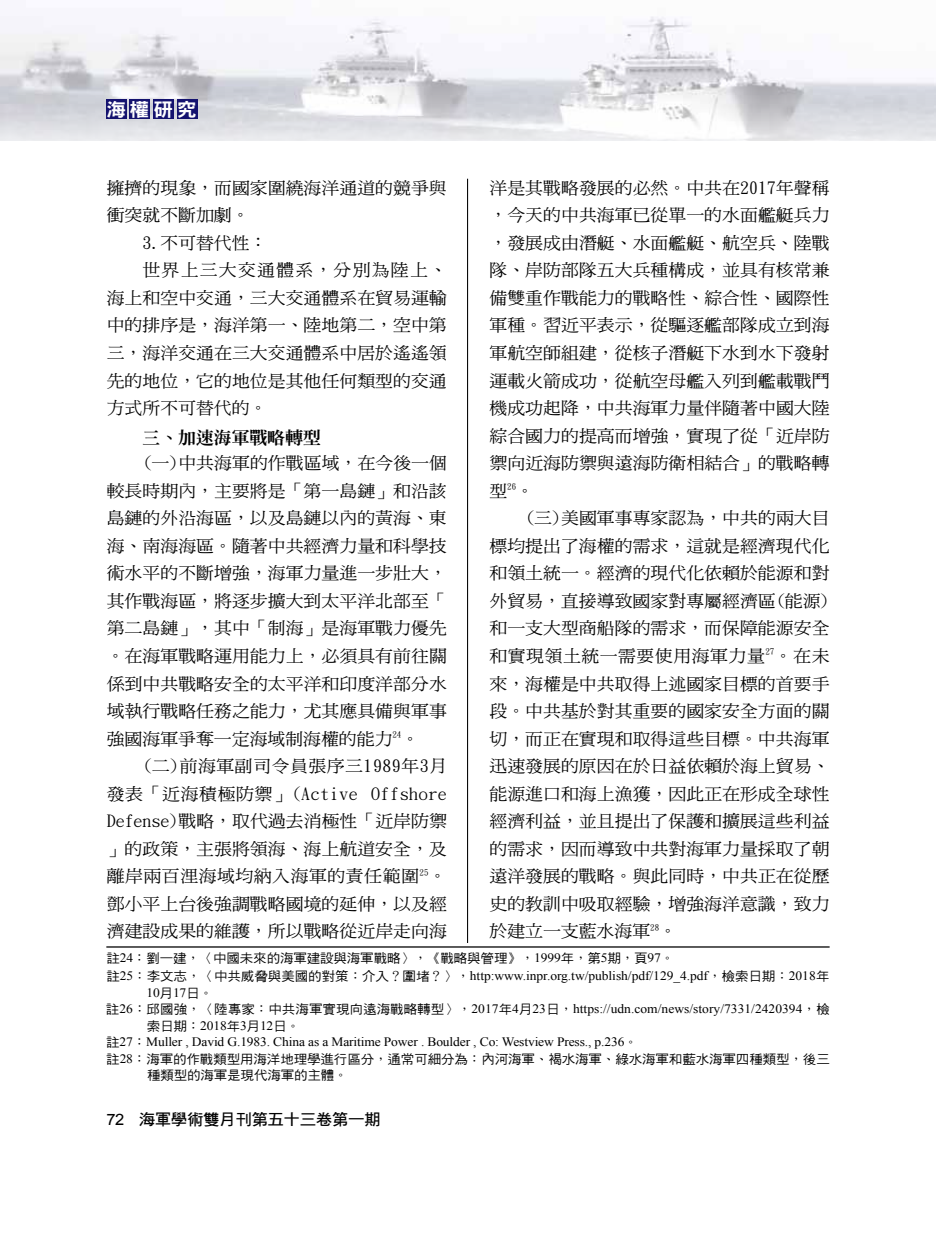
<style>
.page{position:relative;width:936px;height:1234px;background:#fff}
.page>*{position:absolute;margin:0;border:0;box-sizing:border-box;transform-origin:0 0}
.t1{font:18.6px "DFN Hei XB HK BF";color:#fff;scale:1.05 1}
.t2{font:16.95px/27.5px "DF Ming Md HK BF";color:#000;text-align:justify;scale:1.05 1}
.t3{font:16.95px "DF Ming Md HK BF";letter-spacing:.07em;color:#000;scale:1.05 1}
.t4{font:800 16.95px "Inn Ming";color:#000;scale:1.05 1}
.t5{font:15.6px "DF Hei Bd HK BF";letter-spacing:-.025em;color:#000;scale:1.05 1}
.t6{font:12.9px "Times New Roman";letter-spacing:-.01em;color:#000;scale:1.05 1}
.t7{font:12.9px/16.5px "DF Hei Md HK BF";letter-spacing:-.01em;color:#000;scale:1.05 1}
.s1{font-family:"Times New Roman"}
.s2{font-family:"DF Kai Shu SB Estd BF"}
.s3{font-family:"DF Hei Md HK BF"}
.s4{font-family:"Arial"}
</style>
<div class="page">
<img style="left:0;top:16px;width:935px;height:124px">
<hr style="left:467px;top:179px;width:1px;height:871px;background:#000">
<div style="left:106px;top:99px;width:20px;height:20px;background:#14126f"></div>
<div style="left:130px;top:99px;width:20px;height:20px;background:#14126f"></div>
<div style="left:153px;top:99px;width:21px;height:20px;background:#14126f"></div>
<div style="left:177px;top:99px;width:20px;height:20px;background:#14126f"></div>
<div style="left:106px;top:942px;width:723px;height:141px;background:#fff"></div>
<hr style="left:106px;top:946px;width:723px;height:1px;background:#000">
<p class="t1" style="left:106px;top:100px;width:88px">海權研究</p>
<p class="t2" style="left:489px;top:174px;width:325px">洋是其戰略發展的必然。中共在2017年聲稱，今天的中共海軍已從單一的水面艦艇兵力，發展成由潛艇、水面艦艇、航空兵、陸戰隊、岸防部隊五大兵種構成，並具有核常兼備雙重作戰能力的戰略性、綜合性、國際性軍種。習近平表示，從驅逐艦部隊成立到海軍航空師組建，從核子潛艇下水到水下發射運載火箭成功，從航空母艦入列到艦載戰鬥機成功起降，中共海軍力量伴隨著中國大陸綜合國力的提高而增強，實現了從「近岸防禦向近海防禦與遠海防衛相結合」的戰略轉型<sup>26</sup>。</p>
<p class="t2" style="left:489px;top:504px;width:325px;text-indent:36px">(三)美國軍事專家認為，中共的兩大目標均提出了海權的需求，這就是經濟現代化和領土統一。經濟的現代化依賴於能源和對外貿易，直接導致國家對專屬經濟區(能源)和一支大型商船隊的需求，而保障能源安全和實現領土統一需要使用海軍力量<sup>27</sup>。在未來，海權是中共取得上述國家目標的首要手段。中共基於對其重要的國家安全方面的關切，而正在實現和取得這些目標。中共海軍迅速發展的原因在於日益依賴於海上貿易、能源進口和海上漁獲，因此正在形成全球性經濟利益，並且提出了保護和擴展這些利益的需求，因而導致中共對海軍力量採取了朝遠洋發展的戰略。與此同時，中共正在從歷史的教訓中吸取經驗，增強海洋意識，致力於建立一支藍水海軍<sup>28</sup>。</p>
<p class="t7" style="left:106px;top:949px;width:542px">註<span class="s1">24</span><span class="s2">：</span>劉一建<span class="s2">，〈</span>中國未來的海軍建設與海軍戰略<span class="s2">〉，《</span>戰略與管理<span class="s2">》，</span><span class="s1">1999</span>年<span class="s2">，</span>第<span class="s1">5</span>期<span class="s2">，</span>頁<span class="s1">97</span><span class="s2">。</span></p>
<p class="t6" style="left:106px;top:966px;width:690px"><span class="s3">註</span>25<span class="s2">：</span><span class="s3">李文志</span><span class="s2">，〈</span><span class="s3">中共威脅與美國的對策</span><span class="s2">：</span><span class="s3">介入</span><span class="s2">？</span><span class="s3">圍堵</span><span class="s2">？〉，</span>http:www.inpr.org.tw/publish/pdf/129_4.pdf<span class="s2">，</span><span class="s3">檢索日期</span><span class="s2">：</span>2018<span class="s3">年</span></p>
<p class="t6" style="left:146px;top:983px;width:65px">10<span class="s3">月</span>17<span class="s3">日</span><span class="s2">。</span></p>
<p class="t6" style="left:106px;top:999px;width:690px"><span class="s3">註</span>26<span class="s2">：</span><span class="s3">邱國強</span><span class="s2">，〈</span><span class="s3">陸專家</span><span class="s2">：</span><span class="s3">中共海軍實現向遠海戰略轉型</span><span class="s2">〉，</span>2017<span class="s3">年</span>4<span class="s3">月</span>23<span class="s3">日</span><span class="s2">，</span>https://udn.com/news/story/7331/2420394<span class="s2">，</span><span class="s3">檢</span></p>
<p class="t6" style="left:147px;top:1016px;width:148px"><span class="s3">索日期</span><span class="s2">：</span>2018<span class="s3">年</span>3<span class="s3">月</span>12<span class="s3">日</span><span class="s2">。</span></p>
<p class="t6" style="left:106px;top:1032px;width:507px"><span class="s3">註</span>27<span class="s2">：</span>Muller , David G.1983. China as a Maritime Power . Boulder , Co: Westview Press., p.236<span class="s2">。</span></p>
<p class="t7" style="left:147px;top:1050px;width:651px;text-indent:-41px">註<span class="s1">28</span><span class="s2">：</span>海軍的作戰類型用海洋地理學進行區分<span class="s2">，</span>通常可細分為<span class="s2">：</span>內河海軍<span class="s2">、</span>褐水海軍<span class="s2">、</span>綠水海軍和藍水海軍四種類型<span class="s2">，</span>後三種類型的海軍是現代海軍的主體<span class="s2">。</span></p>
<p class="t2" style="left:107px;top:174px;width:325px">擁擠的現象，而國家圍繞海洋通道的競爭與</p>
<p class="t2" style="left:107px;top:201px;width:137px">衝突就不斷加劇。</p>
<p class="t2" style="left:142px;top:229px;width:120px">3.不可替代性：</p>
<p class="t3" style="left:142px;top:262px;width:291px">世界上三大交通體系，分別為陸上、</p>
<p class="t2" style="left:107px;top:284px;width:325px">海上和空中交通，三大交通體系在貿易運輸</p>
<p class="t2" style="left:107px;top:311px;width:325px">中的排序是，海洋第一、陸地第二，空中第</p>
<p class="t2" style="left:107px;top:339px;width:325px">三，海洋交通在三大交通體系中居於遙遙領</p>
<p class="t2" style="left:107px;top:366px;width:325px">先的地位，它的地位是其他任何類型的交通</p>
<p class="t2" style="left:107px;top:394px;width:154px">方式所不可替代的。</p>
<p class="t4" style="left:142px;top:429px;width:171px">三、加速海軍戰略轉型</p>
<p class="t2" style="left:107px;top:449px;width:325px;text-indent:36px">(一)中共海軍的作戰區域，在今後一個較長時期內，主要將是「第一島鏈」和沿該島鏈的外沿海區，以及島鏈以內的黃海、東海、南海海區。隨著中共經濟力量和科學技術水平的不斷增強，海軍力量進一步壯大，其作戰海區，將逐步擴大到太平洋北部至「第二島鏈」，其中「制海」是海軍戰力優先。在海軍戰略運用能力上，必須具有前往關係到中共戰略安全的太平洋和印度洋部分水域執行戰略任務之能力，尤其應具備與軍事強國海軍爭奪一定海域制海權的能力<sup>24</sup>。</p>
<p class="t2" style="left:107px;top:752px;width:325px;text-indent:36px">(二)前海軍副司令員張序三1989年3月發表「近海積極防禦」(Active Offshore Defense)戰略，取代過去消極性「近岸防禦」的政策，主張將領海、海上航道安全，及離岸兩百浬海域均納入海軍的責任範圍<sup>25</sup>。鄧小平上台後強調戰略國境的延伸，以及經濟建設成果的維護，所以戰略從近岸走向海</p>
<p class="t5" style="left:106px;top:1111px;width:263px"><span class="s4">72</span> 海軍學術雙月刊第五十三卷第一期</p>
</div>
